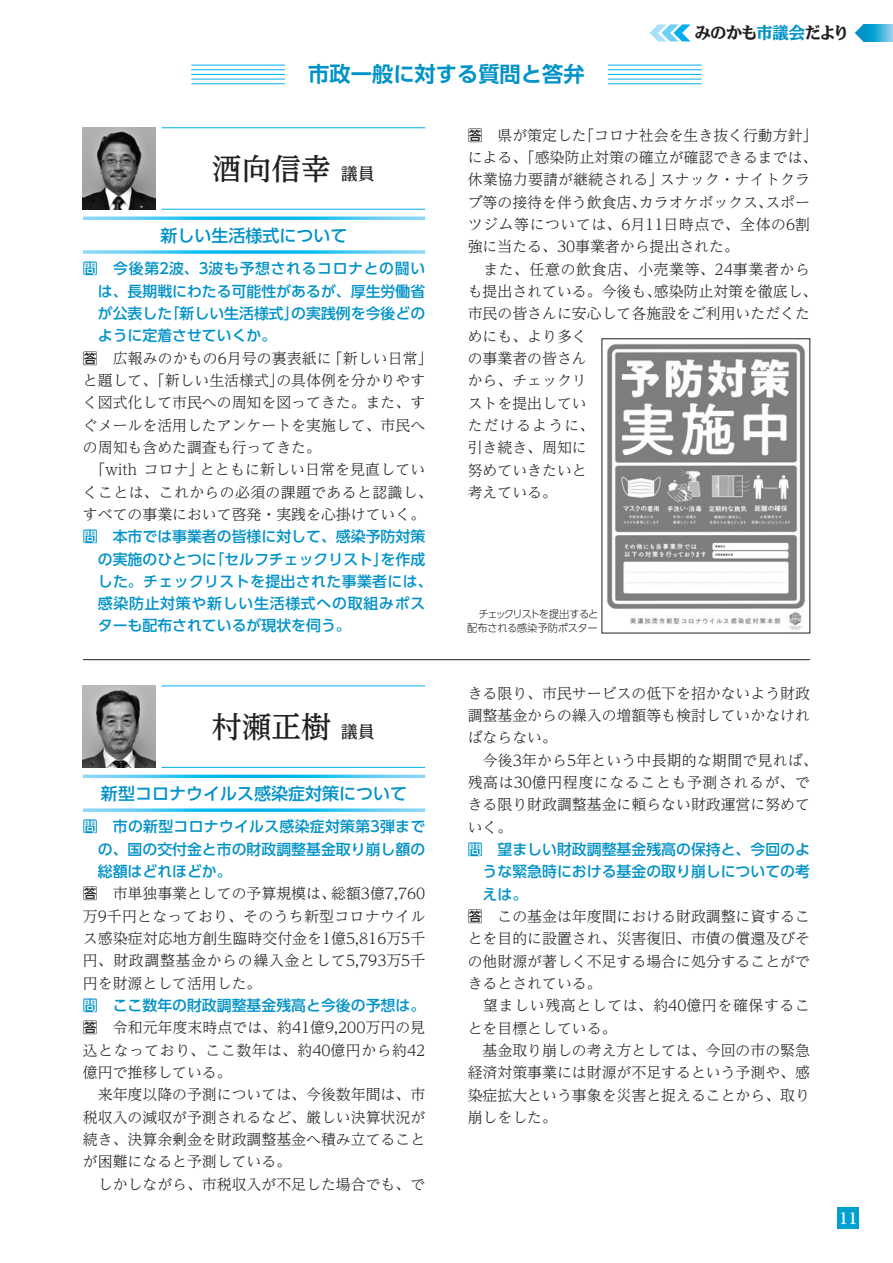
<style>
.page{position:relative;width:893px;height:1263px;background:#fff}
.page>*{position:absolute;margin:0;border:0;box-sizing:border-box;transform-origin:0 0}
.t1{font:500 29.7px "UD Reimin Pro";color:#231f20}
.t2{font:700 21.3px "UD Shin Go Pro De";color:#0092c8}
.t3{font:500 16.95px "UD Shin Go Pro";color:#0092c8}
.t4{font:16.95px "Ro NOW Std ME";letter-spacing:-.075em;color:#231f20}
.t5{font:300 14.85px/22.4px "UD Reimin Pro";color:#231f20}
.t6{font:500 14.85px/22.4px "UD Shin Go Pro";color:#0092c8;text-align:justify}
.t7{font:700 14.85px "UD Reimin Pro";color:#fff}
.t8{font:300 10.65px/13.8px "UD Shin Go Pro";letter-spacing:-.045em;color:#231f20;text-align:right}
.s1{color:#0092c8}
.s2{font-size:16.95px}
.s3{font-family:"UD Shin Go Pro";font-weight:500}
</style>
<div class="page">
<svg style="left:649px;top:24px;width:42px;height:17px"></svg>
<svg style="left:863px;top:24px;width:30px;height:17px"></svg>
<svg style="left:855px;top:24px;width:8px;height:17px"></svg>
<hr style="left:191px;top:65px;width:94px;height:1px;background:#00aeef">
<hr style="left:608px;top:65px;width:94px;height:1px;background:#00aeef">
<hr style="left:191px;top:69px;width:94px;height:1px;background:#00aeef">
<hr style="left:608px;top:69px;width:94px;height:1px;background:#00aeef">
<hr style="left:191px;top:74px;width:94px;height:1px;background:#00aeef">
<hr style="left:191px;top:79px;width:94px;height:1px;background:#00aeef">
<hr style="left:191px;top:84px;width:94px;height:1px;background:#00aeef">
<hr style="left:608px;top:74px;width:94px;height:1px;background:#00aeef">
<hr style="left:608px;top:79px;width:94px;height:1px;background:#00aeef">
<hr style="left:608px;top:84px;width:94px;height:1px;background:#00aeef">
<hr style="left:83px;top:659px;width:727px;height:1px;background:#231f20">
<img style="left:83px;top:128px;width:72px;height:81px">
<hr style="left:162px;top:128px;width:263px;height:1px;background:#00aeef">
<hr style="left:162px;top:209px;width:263px;height:1px;background:#00aeef">
<svg style="left:83px;top:216px;width:342px;height:4px"></svg>
<svg style="left:83px;top:250px;width:342px;height:4px"></svg>
<img style="left:83px;top:686px;width:72px;height:81px">
<hr style="left:162px;top:686px;width:263px;height:1px;background:#00aeef">
<hr style="left:162px;top:767px;width:263px;height:1px;background:#00aeef">
<svg style="left:83px;top:808px;width:342px;height:4px"></svg>
<img style="left:607px;top:343px;width:199px;height:287px">
<div style="left:838px;top:1208px;width:21px;height:21px;background:#00a1d2"></div>
<h2 class="t2" style="left:308px;top:57px;width:278px">市政一般に対する質問と答弁</h2>
<p class="t4" style="left:694px;top:21px;width:157px">みのかも<span class="s1">市議会</span>だより</p>
<h1 class="t1" style="left:212px;top:144px;width:164px">酒向信幸 <span class="s2">議員</span></h1>
<p class="t3" style="left:161px;top:221px;width:189px">新しい生活様式について</p>
<p class="t6" style="left:98px;top:257px;width:329px;text-indent:-15px">問　今後第2波、3波も予想されるコロナとの闘いは、長期戦にわたる可能性があるが、厚生労働省が公表した「新しい生活様式」の実践例を今後どのように定着させていくか。</p>
<p class="t5" style="left:83px;top:346px;width:351px"><span class="s3">答</span>　広報みのかもの6月号の裏表紙に「新しい日常」と題して、「新しい生活様式」の具体例を分かりやすく図式化して市民への周知を図ってきた。また、すぐメールを活用したアンケートを実施して、市民への周知も含めた調査も行ってきた。<br>　「with コロナ」とともに新しい日常を見直していくことは、これからの必須の課題であると認識し、すべての事業において啓発・実践を心掛けていく。</p>
<p class="t6" style="left:98px;top:525px;width:336px;text-align:left;text-indent:-15px">問 本市では事業者の皆様に対して、感染予防対策の実施のひとつに「セルフチェックリスト」を作成した。チェックリストを提出された事業者には、感染防止対策や新しい生活様式への取組みポスターも配布されているが現状を伺う。</p>
<h1 class="t1" style="left:212px;top:702px;width:164px">村瀬正樹 <span class="s2">議員</span></h1>
<p class="t3" style="left:101px;top:779px;width:308px">新型コロナウイルス感染症対策について</p>
<p class="t6" style="left:98px;top:815px;width:329px;text-indent:-15px">問　市の新型コロナウイルス感染症対策第3弾までの、国の交付金と市の財政調整基金取り崩し額の総額はどれほどか。</p>
<p class="t5" style="left:83px;top:882px;width:344px;text-align:justify"><span class="s3">答</span>　市単独事業としての予算規模は、総額3億7,760万9千円となっており、そのうち新型コロナウイルス感染症対応地方創生臨時交付金を1億5,816万5千円、財政調整基金からの繰入金として5,793万5千円を財源として活用した。</p>
<p class="t6" style="left:83px;top:994px;width:344px">問 ここ数年の財政調整基金残高と今後の予想は。</p>
<p class="t5" style="left:83px;top:1016px;width:344px"><span class="s3">答</span>　令和元年度末時点では、約41億9,200万円の見込となっており、ここ数年は、約40億円から約42億円で推移している。<br>　来年度以降の予測については、今後数年間は、市税収入の減収が予測されるなど、厳しい決算状況が続き、決算余剰金を財政調整基金へ積み立てることが困難になると予測している。<br>　しかしながら、市税収入が不足した場合でも、で</p>
<p class="t5" style="left:468px;top:123px;width:351px"><span class="s3">答</span>　県が策定した「コロナ社会を生き抜く行動方針」による、「感染防止対策の確立が確認できるまでは、休業協力要請が継続される」スナック・ナイトクラブ等の接待を伴う飲食店、カラオケボックス、スポーツジム等については、6月11日時点で、全体の6割強に当たる、30事業者から提出された。<br>　また、任意の飲食店、小売業等、24事業者からも提出されている。今後も、感染防止対策を徹底し、市民の皆さんに安心して各施設をご利用いただくためにも、より多く<br>の事業者の皆さん<br>から、チェックリ<br>ストを提出してい<br>ただけるように、<br>引き続き、周知に<br>努めていきたいと<br>考えている。</p>
<p class="t8" style="left:467px;top:607px;width:133px">チェックリストを提出すると配布される感染予防ポスター</p>
<p class="t5" style="left:468px;top:681px;width:351px">きる限り、市民サービスの低下を招かないよう財政調整基金からの繰入の増額等も検討していかなければならない。<br>　今後3年から5年という中長期的な期間で見れば、残高は30億円程度になることも予測されるが、できる限り財政調整基金に頼らない財政運営に努めていく。</p>
<p class="t6" style="left:483px;top:838px;width:329px;text-indent:-15px">問　望ましい財政調整基金残高の保持と、今回のような緊急時における基金の取り崩しについての考えは。</p>
<p class="t5" style="left:468px;top:905px;width:344px"><span class="s3">答</span>　この基金は年度間における財政調整に資することを目的に設置され、災害復旧、市債の償還及びその他財源が著しく不足する場合に処分することができるとされている。<br>　望ましい残高としては、約40億円を確保することを目標としている。<br>　基金取り崩しの考え方としては、今回の市の緊急経済対策事業には財源が不足するという予測や、感染症拡大という事象を災害と捉えることから、取り崩しをした。</p>
<p class="t7" style="left:839px;top:1206px;width:20px">11</p>
</div>
